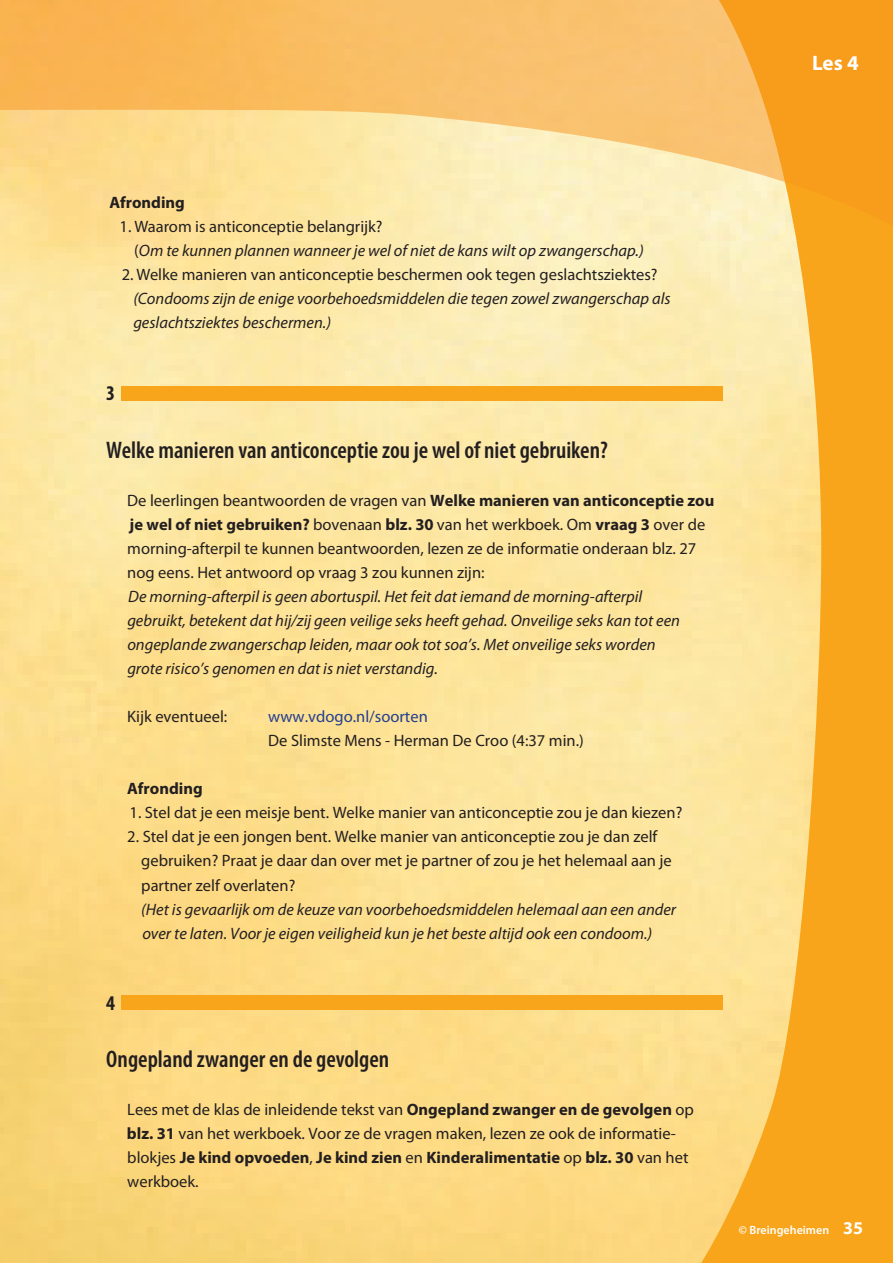
<style>
.page{position:relative;width:893px;height:1263px;background:#fff}
.page>*{position:absolute;margin:0;border:0;box-sizing:border-box;transform-origin:0 0}
.t1{font:600 condensed 24px "Myriad Pro";color:#231f20}
.t2{font:700 21px "Myriad Pro";color:#fff}
.t3{font:700 condensed 21px "Myriad Pro";color:#231f20}
.t4{font:700 18px "Myriad Pro";color:#fff}
.t5{font:16.5px/24px "Myriad Pro";color:#231f20}
.t6{font:italic 16.5px/24px "Myriad Pro";color:#231f20}
.t7{font:16.5px "Myriad Pro";color:#253f8e}
.t8{font:700 16.5px "Myriad Pro";color:#231f20}
.t9{font:600 12px "Myriad Pro";color:#fff}
.s1{font-style:normal}
.s2{font-weight:700}
</style>
<div class="page">
<img style="left:0;top:233px;width:687px;height:1030px">
<svg style="left:687px;top:233px;width:206px;height:1030px;background:#fac762"></svg>
<svg style="left:0;top:0;width:893px;height:233px;background:#fac975"></svg>
<div style="left:121px;top:386px;width:602px;height:14px;background:#f9a51b"></div>
<div style="left:121px;top:995px;width:602px;height:15px;background:#f9a51b"></div>
<p class="t2" style="left:812px;top:51px;width:48px">Les 4</p>
<p class="t8" style="left:110px;top:193px;width:77px">Afronding</p>
<p class="t6" style="left:134px;top:215px;width:511px;text-indent:-15px"><span class="s1">1. Waarom is anticonceptie belangrijk?<br>(</span>Om te kunnen plannen wanneer je wel of niet de kans wilt op zwangerschap.)</p>
<p class="t5" style="left:122px;top:263px;width:537px">2. Welke manieren van anticonceptie beschermen ook tegen geslachtsziektes?</p>
<p class="t6" style="left:133px;top:287px;width:539px">(Condooms zijn de enige voorbehoedsmiddelen die tegen zowel zwangerschap als geslachtsziektes beschermen.)</p>
<p class="t3" style="left:106px;top:381px;width:10px">3</p>
<h1 class="t1" style="left:106px;top:437px;width:503px">Welke manieren van anticonceptie zou je wel of niet gebruiken?</h1>
<p class="t5" style="left:127px;top:489px;width:589px">De leerlingen beantwoorden de vragen van <span class="s2">Welke manieren van anticonceptie zou je wel of niet gebruiken?</span> bovenaan <span class="s2">blz. 30</span> van het werkboek. Om <span class="s2">vraag 3</span> over de morning-afterpil te kunnen beantwoorden, lezen ze de informatie onderaan blz. 27 nog eens. Het antwoord op vraag 3 zou kunnen zijn:</p>
<p class="t6" style="left:127px;top:585px;width:554px">De morning-afterpil is geen abortuspil. Het feit dat iemand de morning-afterpil gebruikt, betekent dat hij/zij geen veilige seks heeft gehad. Onveilige seks kan tot een ongeplande zwangerschap leiden, maar ook tot soa’s. Met onveilige seks worden grote risico’s genomen en dat is niet verstandig.</p>
<p class="t5" style="left:127px;top:705px;width:102px">Kijk eventueel:</p>
<p class="t7" style="left:268px;top:708px;width:161px">www.vdogo.nl/soorten</p>
<p class="t5" style="left:268px;top:729px;width:317px">De Slimste Mens - Herman De Croo (4:37 min.)</p>
<p class="t8" style="left:127px;top:780px;width:77px">Afronding</p>
<p class="t5" style="left:130px;top:801px;width:554px">1. Stel dat je een meisje bent. Welke manier van anticonceptie zou je dan kiezen?</p>
<p class="t5" style="left:141px;top:825px;width:532px;text-indent:-14px">2. Stel dat je een jongen bent. Welke manier van anticonceptie zou je dan zelf gebruiken? Praat je daar dan over met je partner of zou je het helemaal aan je partner zelf overlaten?</p>
<p class="t6" style="left:141px;top:897px;width:536px">(Het is gevaarlijk om de keuze van voorbehoedsmiddelen helemaal aan een ander over te laten. Voor je eigen veiligheid kun je het beste altijd ook een condoom.)</p>
<p class="t3" style="left:106px;top:992px;width:10px">4</p>
<h1 class="t1" style="left:106px;top:1046px;width:285px">Ongepland zwanger en de gevolgen</h1>
<p class="t5" style="left:127px;top:1098px;width:568px">Lees met de klas de inleidende tekst van <span class="s2">Ongepland zwanger en de gevolgen</span> op <span class="s2">blz. 31</span> van het werkboek. Voor ze de vragen maken, lezen ze ook de informatie&shy;blokjes <span class="s2">Je kind opvoeden</span>, <span class="s2">Je kind zien</span> en <span class="s2">Kinderalimentatie</span> op <span class="s2">blz. 30</span> van het werkboek.</p>
<p class="t9" style="left:739px;top:1223px;width:92px">© Breingeheimen</p>
<p class="t4" style="left:843px;top:1218px;width:21px">35</p>
</div>
